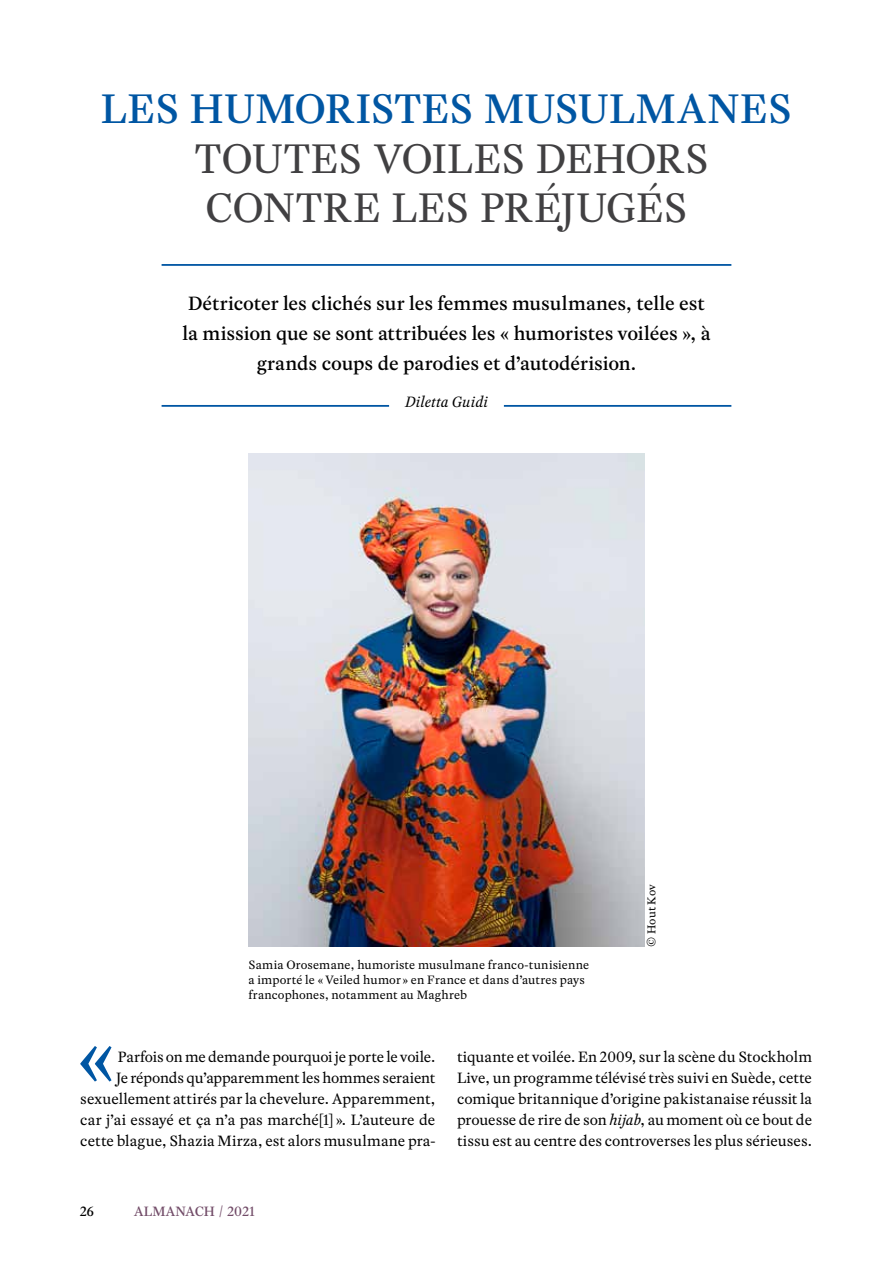
<style>
.page{position:relative;width:893px;height:1263px;background:#fff}
.page>*{position:absolute;margin:0;border:0;box-sizing:border-box;transform-origin:0 0}
.t1{font:86.4px "Rosart";color:#0056a3}
.t2{font:43.5px "Rosart";color:#414042}
.t3{font:500 43.5px "Rosart";letter-spacing:.005em;color:#0056a3}
.t4{font:500 20.25px/30px "Rosart";letter-spacing:-.01em;color:#000;text-align:center}
.t5{font:15.75px/21px "Rosart";letter-spacing:-.005em;color:#000;text-align:right}
.t6{font:italic 15.75px "Rosart";letter-spacing:.01em;color:#000}
.t7{font:500 14.25px "Rosart";color:#724c68}
.t8{font:500 14.25px "Rosart";color:#000}
.t9{font:12.75px/15px "Rosart";letter-spacing:.01em;color:#000}
.t10{font:12px "Rosart";color:#000}
.s1{font-style:italic}
</style>
<div class="page">
<hr style="left:162px;top:264px;width:569px;height:2px;background:#0056a3">
<hr style="left:162px;top:405px;width:227px;height:2px;background:#0056a3">
<hr style="left:504px;top:405px;width:227px;height:2px;background:#0056a3">
<img style="left:248px;top:453px;width:396px;height:494px">
<h2 class="t3" style="left:101px;top:77px;width:183px">Les humoris</h2>
<h2 class="t3" style="left:394px;top:77px;width:249px">tes musulman</h2>
<h2 class="t3" style="left:740px;top:77px;width:48px">es</h2>
<h2 class="t2" style="left:194px;top:127px;width:29px">toutes</h2>
<h2 class="t2" style="left:373px;top:127px;width:280px">voiles dehors</h2>
<h2 class="t2" style="left:205px;top:176px;width:119px">contre</h2>
<h2 class="t2" style="left:391px;top:176px;width:116px">les préjugés</h2>
<p class="t4" style="left:182px;top:288px;width:530px">Détricoter les clichés sur les femmes musulmanes, telle est la mission que se sont attribuées les « humoristes voilées », à grands coups de parodies et d’autodérision.</p>
<p class="t6" style="left:405px;top:390px;width:84px">Diletta Guidi</p>
<p class="t9" style="left:248px;top:957px;width:342px">Samia Orosemane, humoriste musulmane franco-tunisienne a importé le «Veiled humor » en France et dans d’autres pays francophones, notamment au Maghreb</p>
<p class="t10" style="left:643px;top:947px;width:64px;rotate:-90deg">© Hout Kov</p>
<h1 class="t1" style="left:77px;top:992px;width:40px">«</h1>
<p class="t5" style="left:80px;top:1046px;width:357px">Parfois on me demande pourquoi je porte le voile.<br>Je réponds qu’apparemment les hommes seraient sexuellement attirés par la chevelure. Apparemment, car j’ai essayé et ça n’a pas marché[1] ». L’auteure de cette blague, Shazia Mirza, est alors musulmane pra-</p>
<p class="t5" style="left:457px;top:1046px;width:357px;text-align:justify">tiquante et voilée. En 2009, sur la scène du Stockholm Live, un programme télévisé très suivi en Suède, cette comique britannique d’origine pakistanaise réussit la prouesse de rire de son <span class="s1">hijab</span>, au moment où ce bout de tissu est au centre des controverses les plus sérieuses.</p>
<p class="t8" style="left:80px;top:1201px;width:16px">26</p>
<p class="t7" style="left:134px;top:1201px;width:123px">ALMANACH / 2021</p>
</div>
